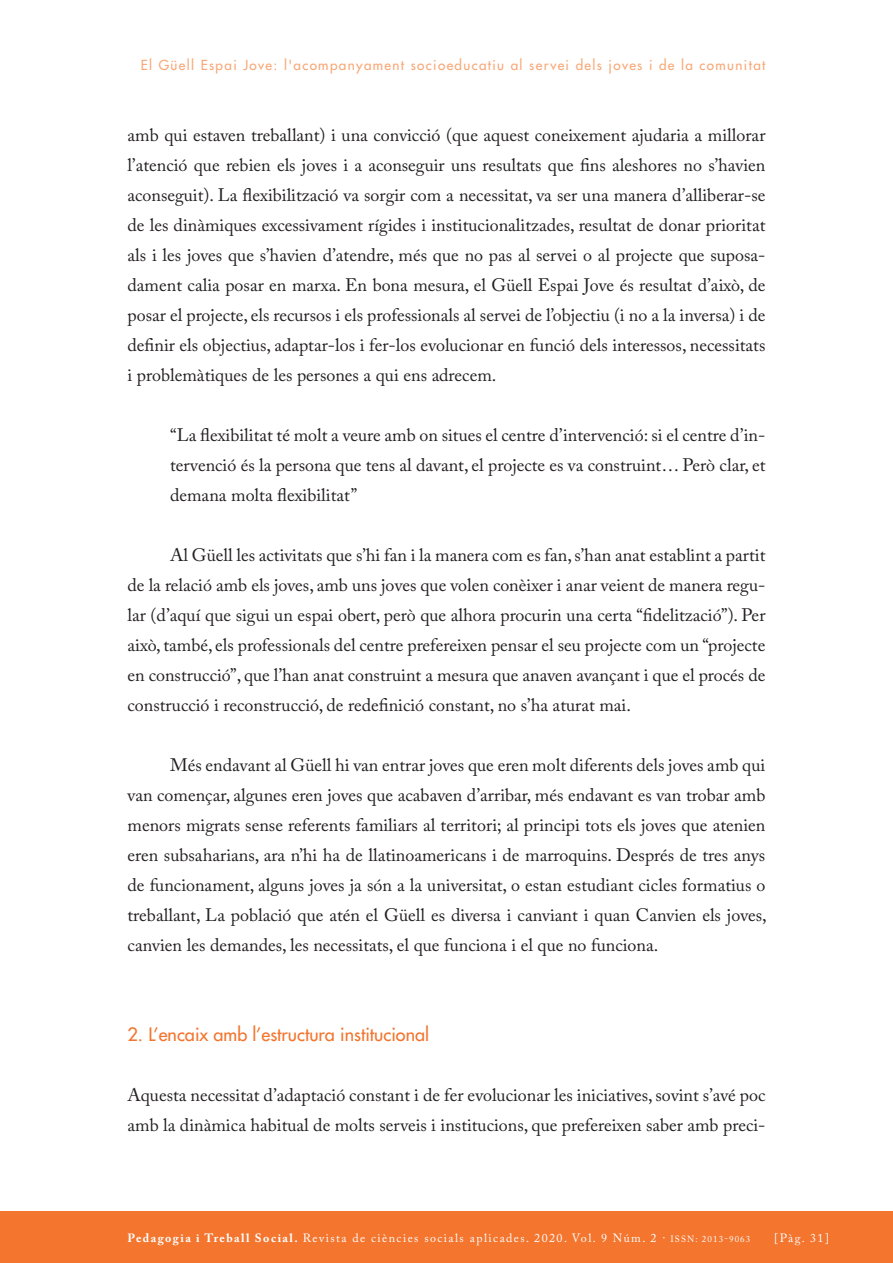
<style>
.page{position:relative;width:893px;height:1263px;background:#fff}
.page>*{position:absolute;margin:0;border:0;box-sizing:border-box;transform-origin:0 0}
.TEXT_COMU{font:18px/30px "Adobe Caslon Pro";color:#231f20;text-align:justify}
.INTERTITOLS{font:18px "Futura";color:#f3752e}
.CAPÇALERA_DRETA{font:13.5px "Futura";letter-spacing:.1em;color:#f8a877}
.t1{font:12px "Adobe Caslon Pro";letter-spacing:.12em;color:#fff}
.s1{font-weight:700}
.s2{font-size:9px}
</style>
<div class="page">
<div style="left:0;top:1212px;width:893px;height:51px;background:#f3752e"></div>
<p class="CAPÇALERA_DRETA" style="left:141px;top:57px;width:626px">El Güell Espai Jove: l'acompanyament socioeducatiu al servei dels joves i de la comunitat</p>
<p class="TEXT_COMU" style="left:128px;top:120px;width:639px">amb qui estaven treballant) i una convicció (que aquest coneixement ajudaria a millorar l’atenció que rebien els joves i a aconseguir uns resultats que fins aleshores no s’havien aconseguit). La flexibilització va sorgir com a necessitat, va ser una manera d’alliberar-se de les dinàmiques excessivament rígides i institucionalitzades, resultat de donar prioritat als i les joves que s’havien d’atendre, més que no pas al servei o al projecte que suposa&shy;dament calia posar en marxa. En bona mesura, el Güell Espai Jove és resultat d’això, de posar el projecte, els recursos i els professionals al servei de l’objectiu (i no a la inversa) i de definir els objectius, adaptar-los i fer-los evolucionar en funció dels interessos, necessitats i problemàtiques de les persones a qui ens adrecem.</p>
<p class="TEXT_COMU" style="left:170px;top:420px;width:597px">“La flexibilitat té molt a veure amb on situes el centre d’intervenció: si el centre d’in&shy;tervenció és la persona que tens al davant, el projecte es va construint… Però clar, et demana molta flexibilitat”</p>
<p class="TEXT_COMU" style="left:128px;top:540px;width:639px;text-indent:43px">Al Güell les activitats que s’hi fan i la manera com es fan, s’han anat establint a partit de la relació amb els joves, amb uns joves que volen conèixer i anar veient de manera regu&shy;lar (d’aquí que sigui un espai obert, però que alhora procurin una certa “fidelització”). Per això, també, els professionals del centre prefereixen pensar el seu projecte com un “projecte en construcció”, que l’han anat construint a mesura que anaven avançant i que el procés de construcció i reconstrucció, de redefinició constant, no s’ha aturat mai.</p>
<p class="TEXT_COMU" style="left:128px;top:750px;width:641px;text-indent:43px">Més endavant al Güell hi van entrar joves que eren molt diferents dels joves amb qui van començar, algunes eren joves que acabaven d’arribar, més endavant es van trobar amb menors migrats sense referents familiars al territori; al principi tots els joves que atenien eren subsaharians, ara n’hi ha de llatinoamericans i de marroquins. Després de tres anys de funcionament, alguns joves ja són a la universitat, o estan estudiant cicles formatius o treballant, La població que atén el Güell es diversa i canviant i quan Canvien els joves, canvien les demandes, les necessitats, el que funciona i el que no funciona.</p>
<p class="INTERTITOLS" style="left:128px;top:1023px;width:303px">2. L’encaix amb l’estructura institucional</p>
<p class="TEXT_COMU" style="left:128px;top:1080px;width:639px">Aquesta necessitat d’adaptació constant i de fer evolucionar les iniciatives, sovint s’avé poc amb la dinàmica habitual de molts serveis i institucions, que prefereixen saber amb preci-</p>
<p class="t1" style="left:128px;top:1231px;width:624px"><span class="s1">Pedagogia i Treball Social.</span> Revista de ciències socials aplicades. 2020. Vol. 9 Núm. 2 · <span class="s2">ISSN: 2013-9063</span></p>
<p class="t1" style="left:774px;top:1231px;width:56px">[Pàg. 31]</p>
</div>
